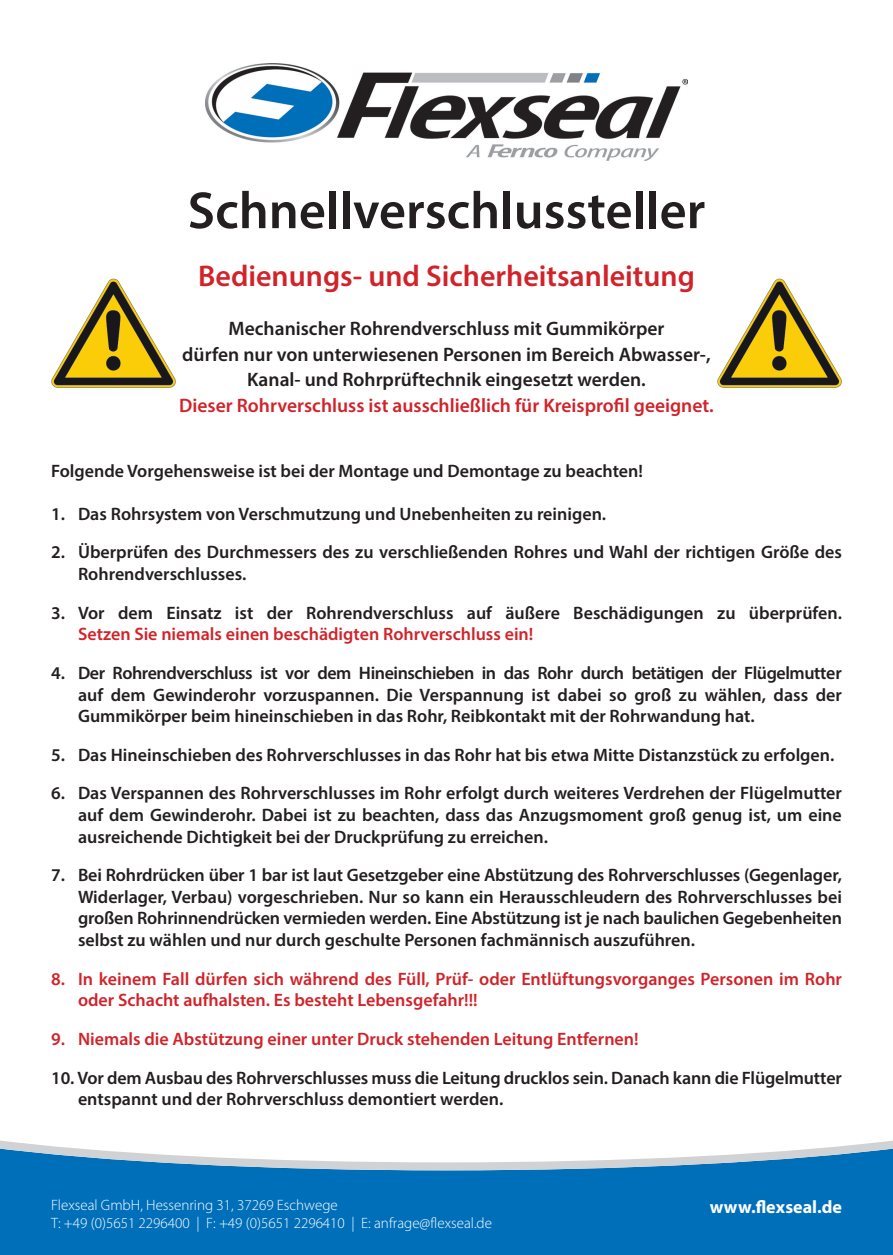
<style>
.page{position:relative;width:893px;height:1255px;background:#fff}
.page>*{position:absolute;margin:0;border:0;box-sizing:border-box;transform-origin:0 0}
.t1{font:600 52.5px "Myriad Pro";color:#231f20}
.t2{font:600 30px "Myriad Pro";color:#d1232a}
.t3{font:600 19.5px/25.5px "Myriad Pro";color:#231f20;text-align:center}
.t4{font:600 19.5px "Myriad Pro";color:#d1232a}
.t5{font:600 18px/21.6px "Myriad Pro";color:#231f20;text-align:justify}
.t6{font:600 18px/21.6px "Myriad Pro";color:#d1232a}
.t7{font:700 18px "Myriad Pro";color:#fff}
.t8{font:300 15px "Myriad Pro";color:#fff}
</style>
<div class="page">
<img style="left:205px;top:64px;width:483px;height:97px">
<img style="left:51px;top:279px;width:125px;height:108px">
<img style="left:717px;top:279px;width:125px;height:108px">
<div style="left:0;top:1170px;width:893px;height:84px;background:#006fba"></div>
<svg style="left:0;top:1140px;width:893px;height:30px"></svg>
<h1 class="t1" style="left:188px;top:177px;width:519px">Schnellverschlussteller</h1>
<h2 class="t2" style="left:198px;top:257px;width:498px">Bedienungs- und Sicherheitsanleitung</h2>
<p class="t3" style="left:182px;top:315px;width:530px">Mechanischer Rohrendverschluss mit Gummikörper<br>dürfen nur von unterwiesenen Personen im Bereich Abwasser-,<br>Kanal- und Rohrprüftechnik eingesetzt werden.</p>
<p class="t4" style="left:179px;top:393px;width:536px">Dieser Rohrverschluss ist ausschließlich für Kreisprofil geeignet.</p>
<p class="t5" style="left:51px;top:459px;width:594px">Folgende Vorgehensweise ist bei der Montage und Demontage zu beachten!</p>
<p class="t5" style="left:51px;top:502px;width:557px">1. Das Rohrsystem von Verschmutzung und Unebenheiten zu reinigen.</p>
<p class="t5" style="left:78px;top:541px;width:765px;text-indent:-27px">2. Überprüfen des Durchmessers des zu verschließenden Rohres und Wahl der richtigen Größe des<br>Rohrendverschlusses.</p>
<p class="t5" style="left:51px;top:601px;width:792px">3. Vor dem Einsatz ist der Rohrendverschluss auf äußere Beschädigungen zu überprüfen.</p>
<p class="t6" style="left:78px;top:623px;width:457px">Setzen Sie niemals einen beschädigten Rohrverschluss ein!</p>
<p class="t5" style="left:78px;top:661px;width:765px;text-indent:-27px">4. Der Rohrendverschluss ist vor dem Hineinschieben in das Rohr durch betätigen der Flügelmutter auf dem Gewinderohr vorzuspannen. Die Verspannung ist dabei so groß zu wählen, dass der Gummikörper beim hineinschieben in das Rohr, Reibkontakt mit der Rohrwandung hat.</p>
<p class="t5" style="left:51px;top:743px;width:785px">5. Das Hineinschieben des Rohrverschlusses in das Rohr hat bis etwa Mitte Distanzstück zu erfolgen.</p>
<p class="t5" style="left:78px;top:782px;width:765px;text-indent:-27px">6. Das Verspannen des Rohrverschlusses im Rohr erfolgt durch weiteres Verdrehen der Flügelmutter auf dem Gewinderohr. Dabei ist zu beachten, dass das Anzugsmoment groß genug ist, um eine ausreichende Dichtigkeit bei der Druckprüfung zu erreichen.</p>
<p class="t5" style="left:78px;top:863px;width:765px;text-indent:-27px">7. Bei Rohrdrücken über 1 bar ist laut Gesetzgeber eine Abstützung des Rohrverschlusses (Gegenlager, Widerlager, Verbau) vorgeschrieben. Nur so kann ein Herausschleudern des Rohrverschlusses bei großen Rohrinnendrücken vermieden werden. Eine Abstützung ist je nach baulichen Gegebenheiten selbst zu wählen und nur durch geschulte Personen fachmännisch auszuführen.</p>
<p class="t6" style="left:78px;top:967px;width:765px;text-indent:-27px">8. In keinem Fall dürfen sich während des Füll, Prüf- oder Entlüftungsvorganges Personen im Rohr oder Schacht aufhalsten. Es besteht Lebensgefahr!!!</p>
<p class="t6" style="left:51px;top:1027px;width:589px">9. Niemals die Abstützung einer unter Druck stehenden Leitung Entfernen!</p>
<p class="t5" style="left:78px;top:1066px;width:765px;text-indent:-27px">10. Vor dem Ausbau des Rohrverschlusses muss die Leitung drucklos sein. Danach kann die Flügelmutter entspannt und der Rohrverschluss demontiert werden.</p>
<p class="t8" style="left:51px;top:1195px;width:288px">Flexseal GmbH, Hessenring 31, 37269 Eschwege</p>
<p class="t7" style="left:710px;top:1195px;width:134px">www.flexseal.de</p>
<p class="t8" style="left:51px;top:1213px;width:443px">T: +49 (0)5651 2296400 | F: +49 (0)5651 2296410 | E: anfrage@flexseal.de</p>
</div>
